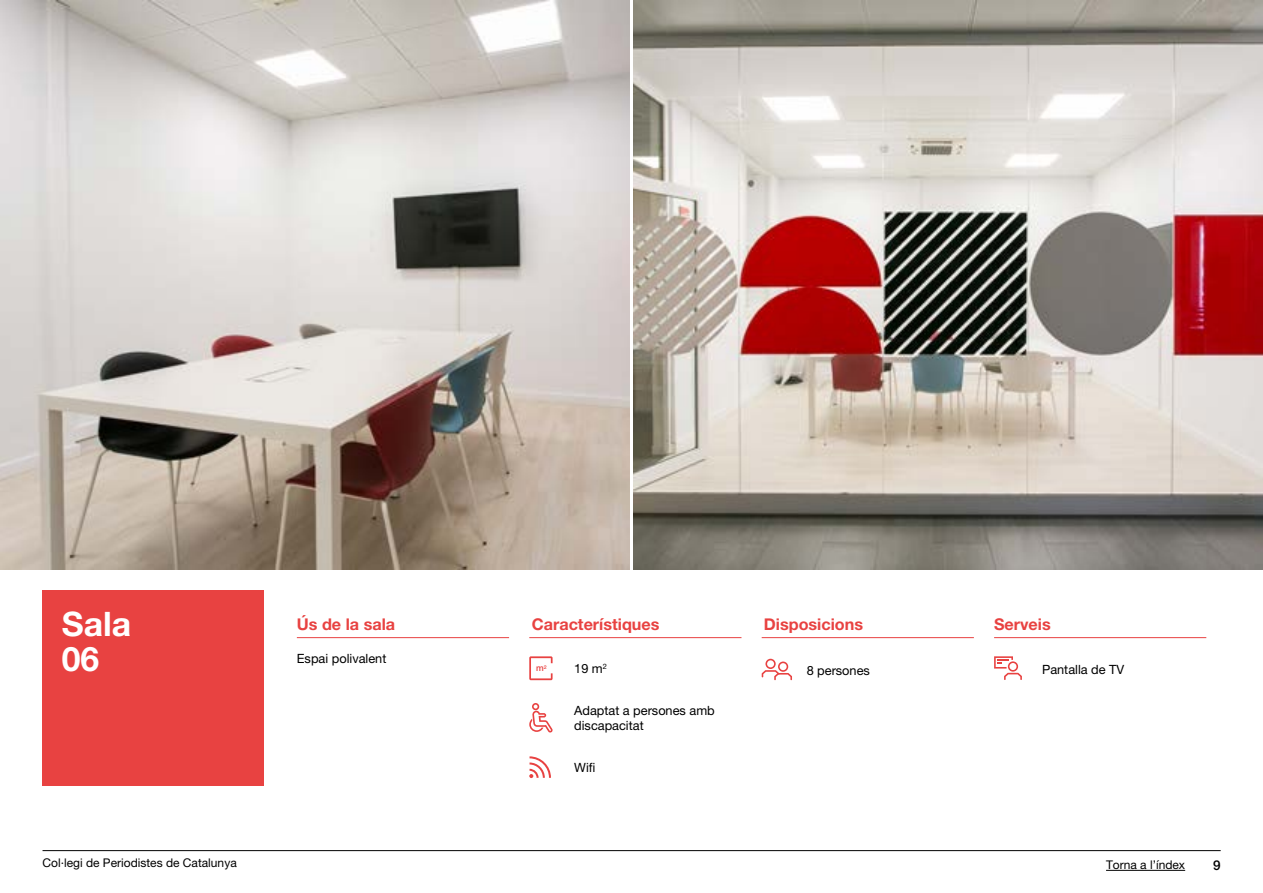
<style>
.page{position:relative;width:1263px;height:893px;background:#fff}
.page>*{position:absolute;margin:0;border:0;box-sizing:border-box;transform-origin:0 0}
.t1{font:700 33.75px/34.8px "Helvetica Neue LT Pro";color:#fff}
.t2{font:700 16.2px "Helvetica Neue LT Pro";color:#e84241}
.t3{font:500 13.5px "Helvetica Neue LT Pro";color:#000}
.t4{font:12.75px/15px "Helvetica Neue LT Pro";color:#000}
.t5{font:12px "Helvetica Neue LT Pro";color:#000}
.t6{font:500 8.85px "Helvetica Neue LT Pro";color:#e84241}
</style>
<div class="page">
<hr style="left:43px;top:850px;width:1178px;height:1px;background:#000">
<hr style="left:1106px;top:870px;width:79px;height:1px;background:#000">
<div style="left:43px;top:590px;width:221px;height:196px;background:#e84241"></div>
<img style="left:1px;top:0;width:1262px;height:570px">
<svg style="left:529px;top:703px;width:24px;height:29px"></svg>
<svg style="left:529px;top:656px;width:23px;height:24px"></svg>
<svg style="left:529px;top:756px;width:22px;height:22px"></svg>
<hr style="left:297px;top:637px;width:212px;height:1px;background:#e84241">
<hr style="left:529px;top:637px;width:212px;height:1px;background:#e84241">
<hr style="left:762px;top:637px;width:212px;height:1px;background:#e84241">
<hr style="left:994px;top:637px;width:212px;height:1px;background:#e84241">
<svg style="left:762px;top:659px;width:30px;height:21px"></svg>
<svg style="left:994px;top:656px;width:28px;height:24px"></svg>
<hr style="left:630px;top:0;width:3px;height:590px;background:#fff">
<h1 class="t1" style="left:62px;top:606px;width:71px">Sala<br>06</h1>
<p class="t2" style="left:297px;top:614px;width:100px">Ús de la sala</p>
<p class="t2" style="left:532px;top:614px;width:129px">Característiques</p>
<p class="t2" style="left:764px;top:614px;width:101px">Disposicions</p>
<p class="t2" style="left:994px;top:614px;width:58px">Serveis</p>
<p class="t4" style="left:807px;top:663px;width:65px">8 persones</p>
<p class="t4" style="left:1042px;top:661px;width:84px">Pantalla de TV</p>
<p class="t4" style="left:297px;top:651px;width:91px">Espai polivalent</p>
<p class="t4" style="left:574px;top:661px;width:34px">19 m<sup>2</sup></p>
<p class="t4" style="left:574px;top:703px;width:142px">Adaptat a persones amb discapacitat</p>
<p class="t4" style="left:574px;top:759px;width:23px">Wifi</p>
<p class="t6" style="left:536px;top:663px;width:12px">m<sup>2</sup></p>
<p class="t5" style="left:43px;top:855px;width:196px">Col·legi de Periodistes de Catalunya</p>
<p class="t5" style="left:1106px;top:858px;width:81px">Torna a l’índex</p>
<p class="t3" style="left:1213px;top:857px;width:9px">9</p>
</div>
